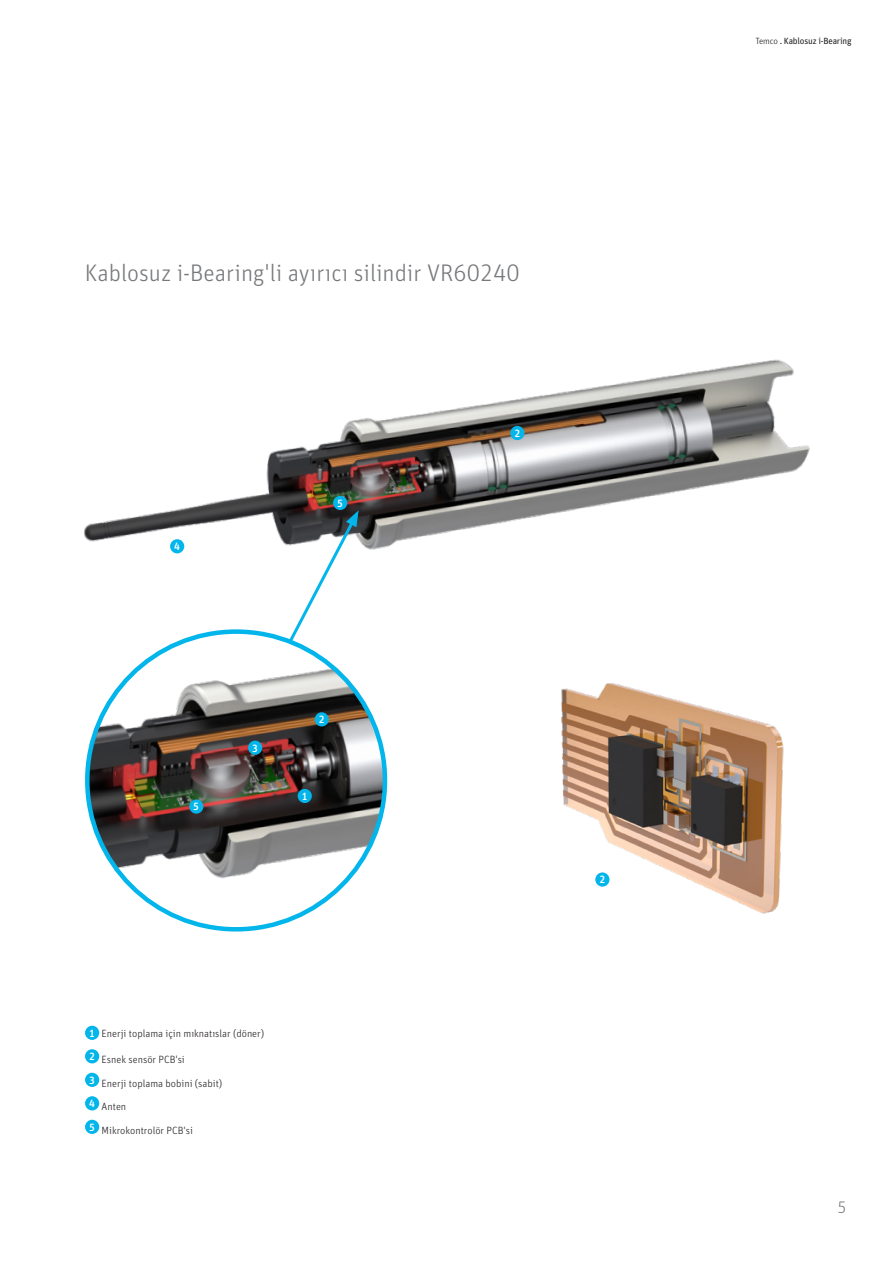
<style>
.page{position:relative;width:893px;height:1263px;background:#fff}
.page>*{position:absolute;margin:0;border:0;box-sizing:border-box;transform-origin:0 0}
.t1{font:300 24px "Unit Pro";color:#76787b}
.t2{font:300 16.5px "Unit Pro";color:#76787b}
.t3{font:300 10.5px "Unit Pro";color:#231f20}
.t4{font:10.5px "Rieter Unit OT Medium";color:#fff}
.t5{font:9px "Unit Pro";letter-spacing:-.02em;color:#231f20}
.s1{font-family:"Rieter Unit OT Medium";font-weight:400;color:#fff}
.s2{font-weight:300}
</style>
<div class="page">
<img style="left:561px;top:683px;width:223px;height:231px">
<img style="left:84px;top:359px;width:726px;height:195px">
<img style="left:87px;top:632px;width:298px;height:297px;border-radius:149px">
<div style="left:298px;top:789px;width:14px;height:14px;background:#02b5eb;border-radius:50%"></div>
<div style="left:315px;top:712px;width:14px;height:14px;background:#02b5eb;border-radius:50%"></div>
<div style="left:595px;top:872px;width:14px;height:15px;background:#02b5eb;border-radius:50%"></div>
<div style="left:510px;top:426px;width:14px;height:14px;background:#02b5eb;border-radius:50%"></div>
<div style="left:248px;top:741px;width:14px;height:14px;background:#02b5eb;border-radius:50%"></div>
<div style="left:189px;top:799px;width:14px;height:15px;background:#02b5eb;border-radius:50%"></div>
<div style="left:333px;top:496px;width:14px;height:14px;background:#02b5eb;border-radius:50%"></div>
<div style="left:170px;top:539px;width:14px;height:14px;background:#02b5eb;border-radius:50%"></div>
<svg style="left:287px;top:510px;width:72px;height:135px"></svg>
<div style="left:85px;top:1026px;width:14px;height:14px;background:#02b5eb;border-radius:50%"></div>
<div style="left:85px;top:1049px;width:14px;height:14px;background:#02b5eb;border-radius:50%"></div>
<div style="left:85px;top:1073px;width:14px;height:14px;background:#02b5eb;border-radius:50%"></div>
<div style="left:85px;top:1096px;width:14px;height:14px;background:#02b5eb;border-radius:50%"></div>
<div style="left:85px;top:1120px;width:14px;height:14px;background:#02b5eb;border-radius:50%"></div>
<h1 class="t1" style="left:85px;top:256px;width:436px">Kablosuz i-Bearing'li ayırıcı silindir VR60240</h1>
<p class="t4" style="left:174px;top:540px;width:7px">4</p>
<p class="t4" style="left:337px;top:497px;width:7px">5</p>
<p class="t4" style="left:193px;top:800px;width:7px">5</p>
<p class="t4" style="left:252px;top:741px;width:7px">3</p>
<p class="t4" style="left:319px;top:713px;width:7px">2</p>
<p class="t4" style="left:302px;top:789px;width:7px">1</p>
<p class="t3" style="left:89px;top:1026px;width:177px"><span class="s1">1</span> Enerji toplama için mıknatıslar (döner)</p>
<p class="t3" style="left:89px;top:1052px;width:97px"><sup>2</sup> Esnek sensör PCB'si</p>
<p class="t3" style="left:89px;top:1076px;width:135px"><sup>3</sup> Enerji toplama bobini (sabit)</p>
<p class="t3" style="left:89px;top:1099px;width:39px"><sup>4</sup> Anten</p>
<p class="t3" style="left:89px;top:1123px;width:105px"><sup>5</sup> Mikrokontrolör PCB'si</p>
<p class="t4" style="left:514px;top:427px;width:7px">2</p>
<p class="t4" style="left:599px;top:873px;width:7px">2</p>
<p class="t5" style="left:755px;top:34px;width:98px"><span class="s2">Temco</span> . Kablosuz i-Bearing</p>
<h2 class="t2" style="left:838px;top:1195px;width:10px">5</h2>
</div>
